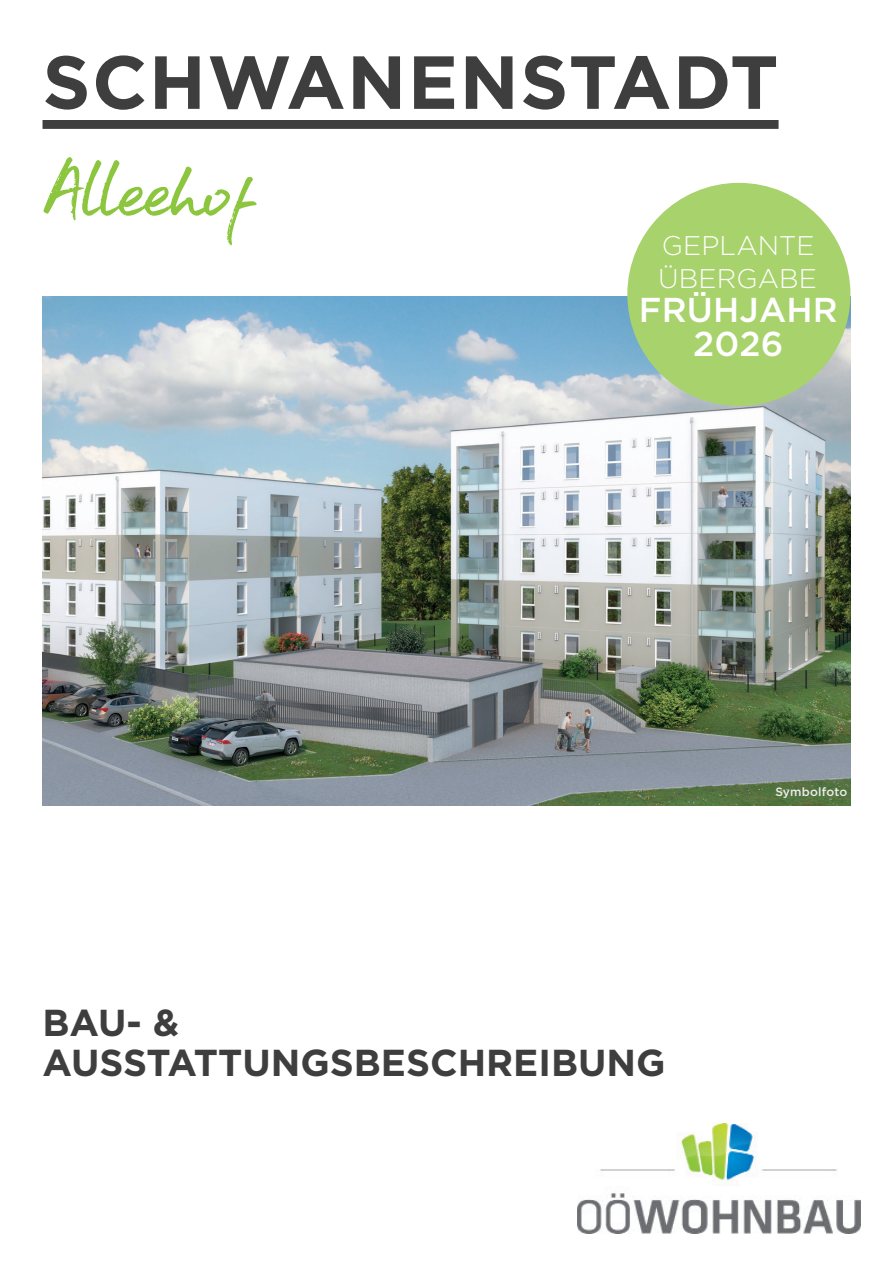
<style>
.page{position:relative;width:893px;height:1263px;background:#fff}
.page>*{position:absolute;margin:0;border:0;box-sizing:border-box;transform-origin:0 0}
.t1{font:135px "Aroha";letter-spacing:-.01em;color:#8bc63e}
.t2{font:700 75px "Gotham";letter-spacing:.02em;color:#3e3e3f}
.t3{font:700 37.5px/40.5px "Gotham";color:#3e3e3f}
.t4{font:500 34.5px/33.6px "Gotham";letter-spacing:.005em;color:#fff;text-align:center}
.t5{font:300 27px/33.6px "Gotham";letter-spacing:.005em;color:#fff}
.t6{font:500 12px "Gotham";letter-spacing:.015em;color:#ececee}
</style>
<div class="page">
<img style="left:43px;top:297px;width:807px;height:508px">
<img style="left:577px;top:1123px;width:284px;height:110px">
<div style="left:627px;top:183px;width:223px;height:223px;background:#a8d26c;border-radius:50%"></div>
<div style="left:43px;top:120px;width:735px;height:9px;background:#3e3e3f"></div>
<h2 class="t2" style="left:43px;top:49px;width:737px">SCHWANENSTADT</h2>
<h1 class="t1" style="left:43px;top:121px;width:217px">Alleehof</h1>
<p class="t5" style="left:658px;top:229px;width:160px">GEPLANTE<br>ÜBERGABE</p>
<p class="t4" style="left:639px;top:293px;width:200px">FRÜHJAHR<br>2026</p>
<p class="t6" style="left:775px;top:786px;width:74px">Symbolfoto</p>
<p class="t3" style="left:43px;top:1004px;width:624px">BAU- &amp;<br>AUSSTATTUNGSBESCHREIBUNG</p>
</div>
